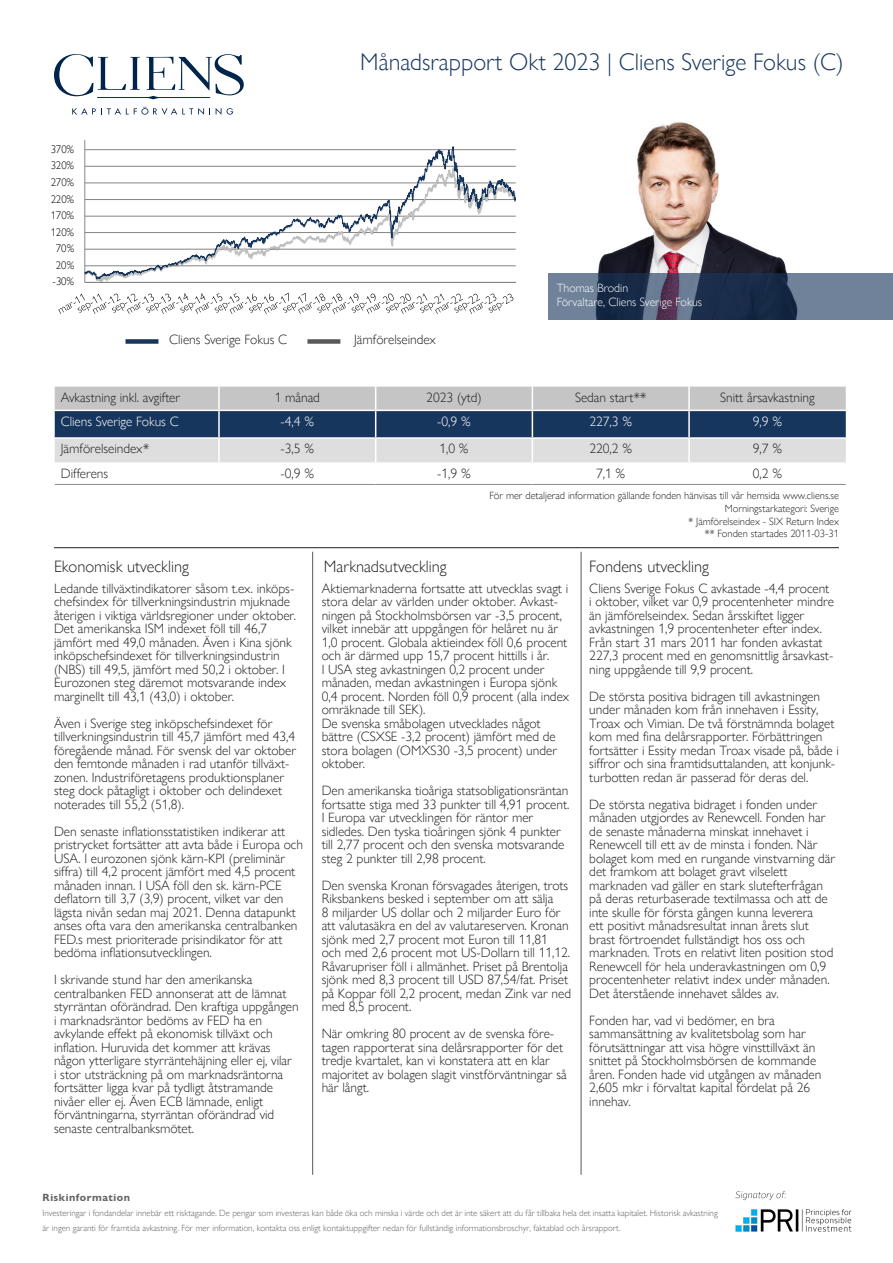
<style>
.page{position:relative;width:893px;height:1263px;background:#fff}
.page>*{position:absolute;margin:0;border:0;box-sizing:border-box;transform-origin:0 0}
.t1{font:300 24px "Gill Sans Nova";color:#17365d}
.t2{font:300 16.5px "Gill Sans Nova";color:#231f20}
.t3{font:300 13.5px/13.5px "Gill Sans Nova";color:#231f20}
.t4{font:300 13.5px "Gill Sans Nova";color:#fff}
.t5{font:300 12px "Gill Sans Nova";color:#fff}
.t6{font:300 10.95px "Gill Sans Nova";letter-spacing:-.01em;color:#000}
.t7{font:300 10.5px/12.6px "Gill Sans Nova";color:#231f20;text-align:right}
.t8{font:700 10.5px "Gill Sans Nova";letter-spacing:.05em;color:#636366}
.t9{font:300 9px/15px "Gill Sans Nova";color:#636366}
</style>
<div class="page">
<svg style="left:85px;top:140px;width:431px;height:143px"></svg>
<svg style="left:58px;top:293px;width:456px;height:21px"></svg>
<svg style="left:55px;top:387px;width:791px;height:75px;background:#909ba9"></svg>
<hr style="left:55px;top:437px;width:164px;height:2px;background:#fff">
<hr style="left:219px;top:437px;width:157px;height:2px;background:#fff">
<hr style="left:376px;top:437px;width:156px;height:2px;background:#fff">
<hr style="left:532px;top:437px;width:157px;height:2px;background:#fff">
<hr style="left:689px;top:437px;width:157px;height:2px;background:#fff">
<hr style="left:55px;top:484px;width:164px;height:1px;background:#8b8b8b">
<hr style="left:219px;top:484px;width:157px;height:1px;background:#8b8b8b">
<hr style="left:376px;top:484px;width:156px;height:1px;background:#8b8b8b">
<hr style="left:532px;top:484px;width:157px;height:1px;background:#8b8b8b">
<hr style="left:689px;top:484px;width:157px;height:1px;background:#8b8b8b">
<svg style="left:54px;top:54px;width:190px;height:45px"></svg>
<svg style="left:72px;top:107px;width:138px;height:8px"></svg>
<svg style="left:216px;top:108px;width:5px;height:7px"></svg>
<svg style="left:227px;top:108px;width:6px;height:7px"></svg>
<hr style="left:97px;top:97px;width:113px;height:1px;background:#00254c">
<div style="left:126px;top:339px;width:32px;height:5px;background:#17365d"></div>
<div style="left:307px;top:339px;width:33px;height:5px;background:#595959"></div>
<img style="left:598px;top:122px;width:189px;height:151px">
<svg style="left:549px;top:273px;width:344px;height:47px;background:#475872"></svg>
<hr style="left:312px;top:552px;width:1px;height:623px;background:#595959">
<hr style="left:581px;top:552px;width:1px;height:623px;background:#595959">
<hr style="left:54px;top:547px;width:785px;height:1px;background:#231f20">
<img style="left:735px;top:1190px;width:117px;height:41px">
<p class="t6" style="left:51px;top:143px;width:25px">370%</p>
<p class="t6" style="left:51px;top:160px;width:25px">320%</p>
<p class="t6" style="left:51px;top:176px;width:25px">270%</p>
<p class="t6" style="left:51px;top:193px;width:25px">220%</p>
<p class="t6" style="left:51px;top:209px;width:25px">170%</p>
<p class="t6" style="left:51px;top:226px;width:25px">120%</p>
<p class="t6" style="left:56px;top:242px;width:20px">70%</p>
<p class="t6" style="left:56px;top:259px;width:20px">20%</p>
<p class="t6" style="left:53px;top:276px;width:23px">-30%</p>
<p class="t1" style="left:360px;top:49px;width:485px">Månadsrapport Okt 2023 | Cliens Sverige Fokus (C)</p>
<p class="t3" style="left:169px;top:333px;width:120px">Cliens Sverige Fokus C</p>
<p class="t3" style="left:354px;top:333px;width:83px">Jämförelseindex</p>
<p class="t5" style="left:557px;top:281px;width:73px">Thomas Brodin</p>
<p class="t5" style="left:557px;top:295px;width:147px">Förvaltare, Cliens Sverige Fokus</p>
<p class="t3" style="left:61px;top:391px;width:121px">Avkastning inkl. avgifter</p>
<p class="t3" style="left:275px;top:391px;width:47px">1 månad</p>
<p class="t3" style="left:426px;top:391px;width:57px">2023 (ytd)</p>
<p class="t3" style="left:575px;top:391px;width:73px">Sedan start**</p>
<p class="t3" style="left:720px;top:391px;width:96px">Snitt årsavkastning</p>
<p class="t4" style="left:61px;top:413px;width:120px">Cliens Sverige Fokus C</p>
<p class="t4" style="left:281px;top:413px;width:35px">-4,4 %</p>
<p class="t4" style="left:437px;top:413px;width:35px">-0,9 %</p>
<p class="t4" style="left:589px;top:413px;width:44px">227,3 %</p>
<p class="t4" style="left:753px;top:413px;width:31px">9,9 %</p>
<p class="t3" style="left:61px;top:442px;width:90px">Jämförelseindex*</p>
<p class="t3" style="left:281px;top:442px;width:35px">-3,5 %</p>
<p class="t3" style="left:439px;top:442px;width:31px">1,0 %</p>
<p class="t3" style="left:589px;top:442px;width:44px">220,2 %</p>
<p class="t3" style="left:753px;top:442px;width:31px">9,7 %</p>
<p class="t3" style="left:61px;top:467px;width:49px">Differens</p>
<p class="t3" style="left:281px;top:467px;width:35px">-0,9 %</p>
<p class="t3" style="left:437px;top:467px;width:35px">-1,9 %</p>
<p class="t3" style="left:596px;top:467px;width:31px">7,1 %</p>
<p class="t3" style="left:753px;top:467px;width:31px">0,2 %</p>
<p class="t7" style="left:489px;top:490px;width:351px">För mer detaljerad information gällande fonden hänvisas till vår hemsida www.cliens.se<br>Morningstarkategori: Sverige</p>
<p class="t7" style="left:688px;top:515px;width:152px">* Jämförelseindex - SIX Return Index ** Fonden startades 2011-03-31</p>
<p class="t2" style="left:54px;top:557px;width:136px">Ekonomisk utveckling</p>
<p class="t2" style="left:324px;top:557px;width:124px">Marknadsutveckling</p>
<p class="t2" style="left:589px;top:557px;width:121px">Fondens utveckling</p>
<p class="t3" style="left:54px;top:582px;width:244px">Ledande tillväxtindikatorer såsom t.ex. inköps&shy;chefsindex för tillverkningsindustrin mjuknade återigen i viktiga världsregioner under oktober.<br>Det amerikanska ISM indexet föll till 46,7 jämfört med 49,0 månaden. Även i Kina sjönk inköpschefsindexet för tillverkningsindustrin (NBS) till 49,5, jämfört med 50,2 i oktober. I Eurozonen steg däremot motsvarande index marginellt till 43,1 (43,0) i oktober.</p>
<p class="t3" style="left:54px;top:717px;width:244px">Även i Sverige steg inköpschefsindexet för tillverkningsindustrin till 45,7 jämfört med 43,4 föregående månad. För svensk del var oktober den femtonde månaden i rad utanför tillväxt&shy;zonen. Industriföretagens produktionsplaner steg dock påtagligt i oktober och delindexet noterades till 55,2 (51,8).</p>
<p class="t3" style="left:54px;top:825px;width:251px">Den senaste inflationsstatistiken indikerar att pristrycket fortsätter att avta både i Europa och USA. I eurozonen sjönk kärn-KPI (preliminär siffra) till 4,2 procent jämfört med 4,5 procent månaden innan. I USA föll den sk. kärn-PCE deflatorn till 3,7 (3,9) procent, vilket var den lägsta nivån sedan maj 2021. Denna datapunkt anses ofta vara den amerikanska centralbanken FED.s mest prioriterade prisindikator för att bedöma inflationsutvecklingen.</p>
<p class="t3" style="left:54px;top:973px;width:246px">I skrivande stund har den amerikanska centralbanken FED annonserat att de lämnat styrräntan oförändrad. Den kraftiga uppgången i marknadsräntor bedöms av FED ha en avkylande effekt på ekonomisk tillväxt och inflation. Huruvida det kommer att krävas någon ytterligare styrräntehäjning eller ej, vilar<br>i stor utsträckning på om marknadsräntorna fortsätter ligga kvar på tydligt åtstramande nivåer eller ej. Även ECB lämnade, enligt förväntningarna, styrräntan oförändrad vid senaste centralbanksmötet.</p>
<p class="t3" style="left:322px;top:582px;width:249px">Aktiemarknaderna fortsatte att utvecklas svagt i stora delar av världen under oktober. Avkast&shy;ningen på Stockholmsbörsen var -3,5 procent, vilket innebär att uppgången för helåret nu är 1,0 procent. Globala aktieindex föll 0,6 procent och är därmed upp 15,7 procent hittills i år.<br>I USA steg avkastningen 0,2 procent under månaden, medan avkastningen i Europa sjönk 0,4 procent. Norden föll 0,9 procent (alla index omräknade till SEK).</p>
<p class="t3" style="left:322px;top:717px;width:237px">De svenska småbolagen utvecklades något bättre (CSXSE -3,2 procent) jämfört med de stora bolagen (OMXS30 -3,5 procent) under oktober.</p>
<p class="t3" style="left:322px;top:784px;width:249px">Den amerikanska tioåriga statsobligationsräntan fortsatte stiga med 33 punkter till 4,91 procent.<br>I Europa var utvecklingen för räntor mer sidledes. Den tyska tioåringen sjönk 4 punkter till 2,77 procent och den svenska motsvarande steg 2 punkter till 2,98 procent.</p>
<p class="t3" style="left:322px;top:879px;width:251px">Den svenska Kronan försvagades återigen, trots Riksbankens besked i september om att sälja<br>8 miljarder US dollar och 2 miljarder Euro för att valutasäkra en del av valutareserven. Kronan sjönk med 2,7 procent mot Euron till 11,81<br>och med 2,6 procent mot US-Dollarn till 11,12.<br>Råvarupriser föll i allmänhet. Priset på Brentolja sjönk med 8,3 procent till USD 87,54/fat. Priset på Koppar föll 2,2 procent, medan Zink var ned med 8,5 procent.</p>
<p class="t3" style="left:322px;top:1027px;width:247px">När omkring 80 procent av de svenska före&shy;tagen rapporterat sina delårsrapporter för det tredje kvartalet, kan vi konstatera att en klar majoritet av bolagen slagit vinstförväntningar så här långt.</p>
<p class="t3" style="left:589px;top:582px;width:246px">Cliens Sverige Fokus C avkastade -4,4 procent i oktober, vilket var 0,9 procentenheter mindre än jämförelseindex. Sedan årsskiftet ligger avkastningen 1,9 procentenheter efter index.<br>Från start 31 mars 2011 har fonden avkastat 227,3 procent med en genomsnittlig årsavkast&shy;ning uppgående till 9,9 procent.</p>
<p class="t3" style="left:589px;top:690px;width:251px">De största positiva bidragen till avkastningen under månaden kom från innehaven i Essity, Troax och Vimian. De två förstnämnda bolaget kom med fina delårsrapporter. Förbättringen fortsätter i Essity medan Troax visade på, både i siffror och sina framtidsuttalanden, att konjunk&shy;turbotten redan är passerad för deras del.</p>
<p class="t3" style="left:589px;top:798px;width:247px">De största negativa bidraget i fonden under månaden utgjordes av Renewcell. Fonden har de senaste månaderna minskat innehavet i Renewcell till ett av de minsta i fonden. När bolaget kom med en rungande vinstvarning där det framkom att bolaget gravt vilselett marknaden vad gäller en stark slutefterfrågan på deras returbaserade textilmassa och att de inte skulle för första gången kunna leverera<br>ett positivt månadsresultat innan årets slut brast förtroendet fullständigt hos oss och marknaden. Trots en relativt liten position stod Renewcell för hela underavkastningen om 0,9 procentenheter relativt index under månaden.<br>Det återstående innehavet såldes av.</p>
<p class="t3" style="left:589px;top:1014px;width:233px">Fonden har, vad vi bedömer, en bra sammansättning av kvalitetsbolag som har förutsättningar att visa högre vinsttillväxt än snittet på Stockholmsbörsen de kommande åren. Fonden hade vid utgången av månaden 2,605 mkr i förvaltat kapital fördelat på 26 innehav.</p>
<p class="t8" style="left:43px;top:1190px;width:89px">Riskinformation</p>
<p class="t9" style="left:43px;top:1205px;width:677px">Investeringar i fondandelar innebär ett risktagande. De pengar som investeras kan både öka och minska i värde och det är inte säkert att du får tillbaka hela det insatta kapitalet. Historisk avkastning är ingen garanti för framtida avkastning. För mer information, kontakta oss enligt kontaktuppgifter nedan för fullständig informationsbroschyr, faktablad och årsrapport.</p>
</div>
